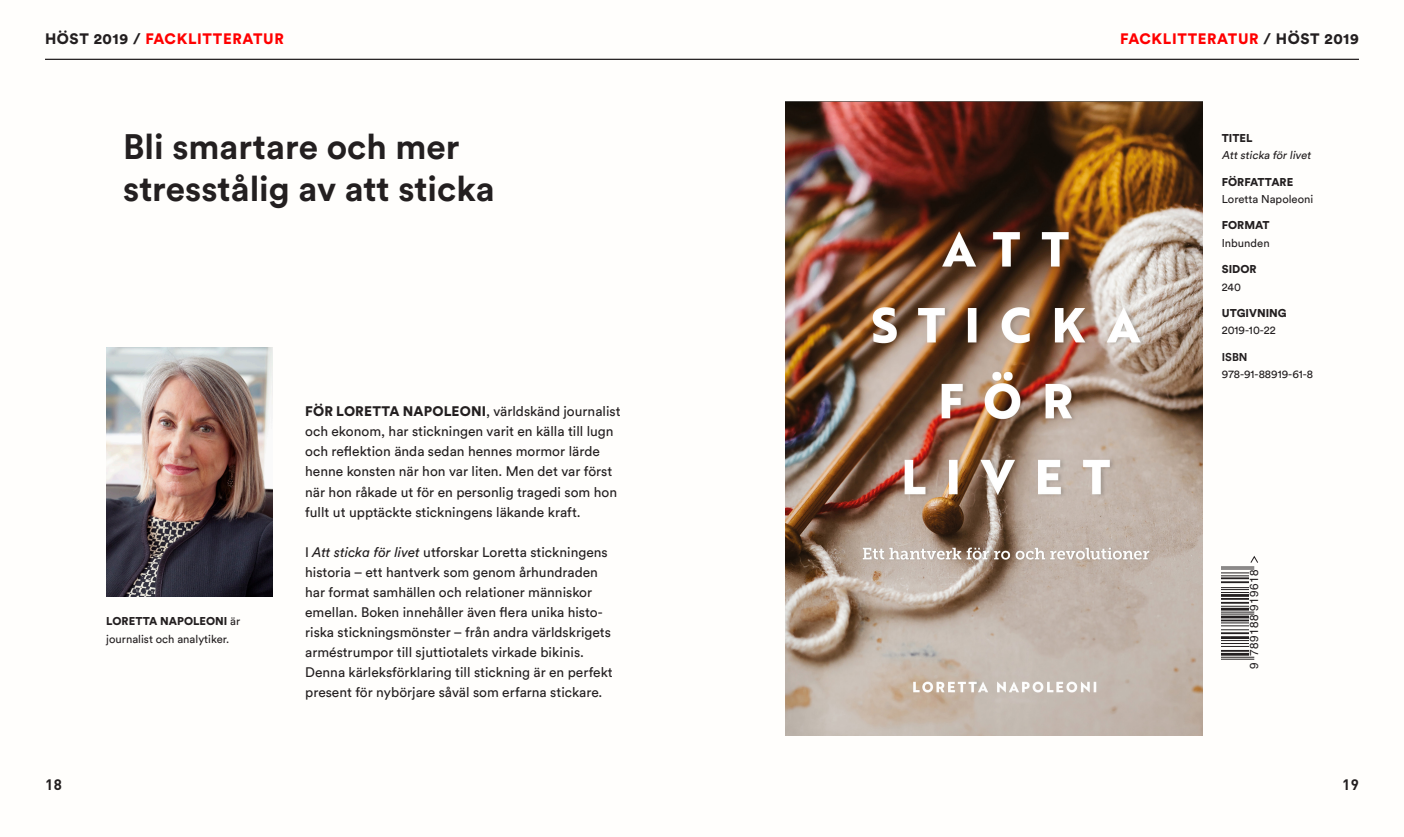
<style>
.page{position:relative;width:1404px;height:837px;background:#fff}
.page>*{position:absolute;margin:0;border:0;box-sizing:border-box;transform-origin:0 0}
.t1{font:700 35px/41.2px "Circular Std";color:#231f20}
.t2{font:900 15px "Circular Std";letter-spacing:.04em;color:#f00}
.t3{font:700 15px "DIN Pro";color:#231f20}
.t4{font:13.75px/20px "Circular Std";color:#231f20}
.t5{font:11.75px "Helvetica";letter-spacing:.025em;color:#231f20}
.t6{font:11.25px "Circular Std";color:#231f20}
.t7{font:900 11.25px "Circular Std";color:#231f20}
.t8{font:italic 11.25px "Circular Std";color:#231f20}
.t9{font:700 11.25px "Circular Std";color:#231f20}
.s1{color:#231f20}
.s2{font-weight:400}
.s3{font-weight:900}
.s4{font-style:italic}
</style>
<div class="page">
<hr style="left:45px;top:59px;width:1313px;height:1px;background:#231f20">
<hr style="left:1221px;top:658px;width:33px;height:1px;background:#231f20">
<hr style="left:1221px;top:656px;width:33px;height:1px;background:#231f20">
<hr style="left:1221px;top:652px;width:27px;height:3px;background:#231f20">
<hr style="left:1221px;top:649px;width:27px;height:2px;background:#231f20">
<svg style="left:1221px;top:640px;width:27px;height:6px"></svg>
<hr style="left:1221px;top:636px;width:27px;height:2px;background:#231f20">
<hr style="left:1221px;top:632px;width:27px;height:2px;background:#231f20">
<svg style="left:1221px;top:622px;width:27px;height:8px"></svg>
<hr style="left:1221px;top:619px;width:27px;height:2px;background:#231f20">
<hr style="left:1221px;top:615px;width:27px;height:3px;background:#231f20">
<hr style="left:1221px;top:613px;width:33px;height:1px;background:#231f20">
<hr style="left:1221px;top:611px;width:33px;height:1px;background:#231f20">
<hr style="left:1221px;top:607px;width:27px;height:3px;background:#231f20">
<svg style="left:1221px;top:605px;width:27px;height:1px"></svg>
<hr style="left:1221px;top:601px;width:27px;height:2px;background:#231f20">
<hr style="left:1221px;top:597px;width:27px;height:2px;background:#231f20">
<hr style="left:1221px;top:594px;width:27px;height:2px;background:#231f20">
<svg style="left:1221px;top:587px;width:27px;height:6px"></svg>
<hr style="left:1221px;top:581px;width:27px;height:2px;background:#231f20">
<hr style="left:1221px;top:577px;width:27px;height:2px;background:#231f20">
<svg style="left:1221px;top:572px;width:27px;height:4px"></svg>
<hr style="left:1221px;top:568px;width:33px;height:1px;background:#231f20">
<hr style="left:1221px;top:566px;width:33px;height:1px;background:#231f20">
<svg style="left:1250px;top:555px;width:8px;height:8px"></svg>
<img style="left:785px;top:101px;width:417px;height:634px">
<img style="left:106px;top:347px;width:166px;height:249px">
<p class="t2" style="left:45px;top:29px;width:240px"><span class="s1">HÖST 2019 /</span> FACKLITTERATUR</p>
<p class="t1" style="left:123px;top:126px;width:373px">Bli smartare och mer stresstålig av att sticka</p>
<p class="t7" style="left:106px;top:613px;width:135px">LORETTA NAPOLEONI <span class="s2">är</span></p>
<p class="t6" style="left:106px;top:631px;width:124px">journalist och analytiker.</p>
<p class="t4" style="left:305px;top:401px;width:317px"><span class="s3">FÖR LORETTA NAPOLEONI</span>, världskänd journalist och ekonom, har stickningen varit en källa till lugn och reflektion ända sedan hennes mormor lärde henne konsten när hon var liten. Men det var först när hon råkade ut för en personlig tragedi som hon fullt ut upptäckte stickningens läkande kraft.</p>
<p class="t4" style="left:305px;top:541px;width:309px">I <span class="s4">Att sticka för livet</span> utforskar Loretta stickningens historia – ett hantverk som genom århundraden har format samhällen och relationer människor emellan. Boken innehåller även flera unika histo&shy;riska stickningsmönster – från andra världskrigets arméstrumpor till sjuttiotalets virkade bikinis.<br>Denna kärleksförklaring till stickning är en perfekt present för nybörjare såväl som erfarna stickare.</p>
<p class="t2" style="left:1120px;top:29px;width:240px">FACKLITTERATUR <span class="s1">/ HÖST 2019</span></p>
<p class="t7" style="left:1221px;top:130px;width:32px">TITEL</p>
<p class="t8" style="left:1221px;top:148px;width:93px">Att sticka för livet</p>
<p class="t7" style="left:1221px;top:174px;width:73px">FÖRFATTARE</p>
<p class="t6" style="left:1221px;top:192px;width:93px">Loretta Napoleoni</p>
<p class="t7" style="left:1221px;top:218px;width:49px">FORMAT</p>
<p class="t6" style="left:1221px;top:236px;width:49px">Inbunden</p>
<p class="t7" style="left:1221px;top:261px;width:36px">SIDOR</p>
<p class="t6" style="left:1221px;top:280px;width:21px">240</p>
<p class="t7" style="left:1221px;top:305px;width:66px">UTGIVNING</p>
<p class="t6" style="left:1221px;top:323px;width:56px">2019-10-22</p>
<p class="t9" style="left:1221px;top:349px;width:27px">ISBN</p>
<p class="t6" style="left:1221px;top:367px;width:93px">978-91-88919-61-8</p>
<p class="t5" style="left:1244px;top:669px;width:101px;rotate:-90deg">9 789188 919618</p>
<p class="t3" style="left:45px;top:774px;width:18px">18</p>
<p class="t3" style="left:1341px;top:774px;width:18px">19</p>
</div>
